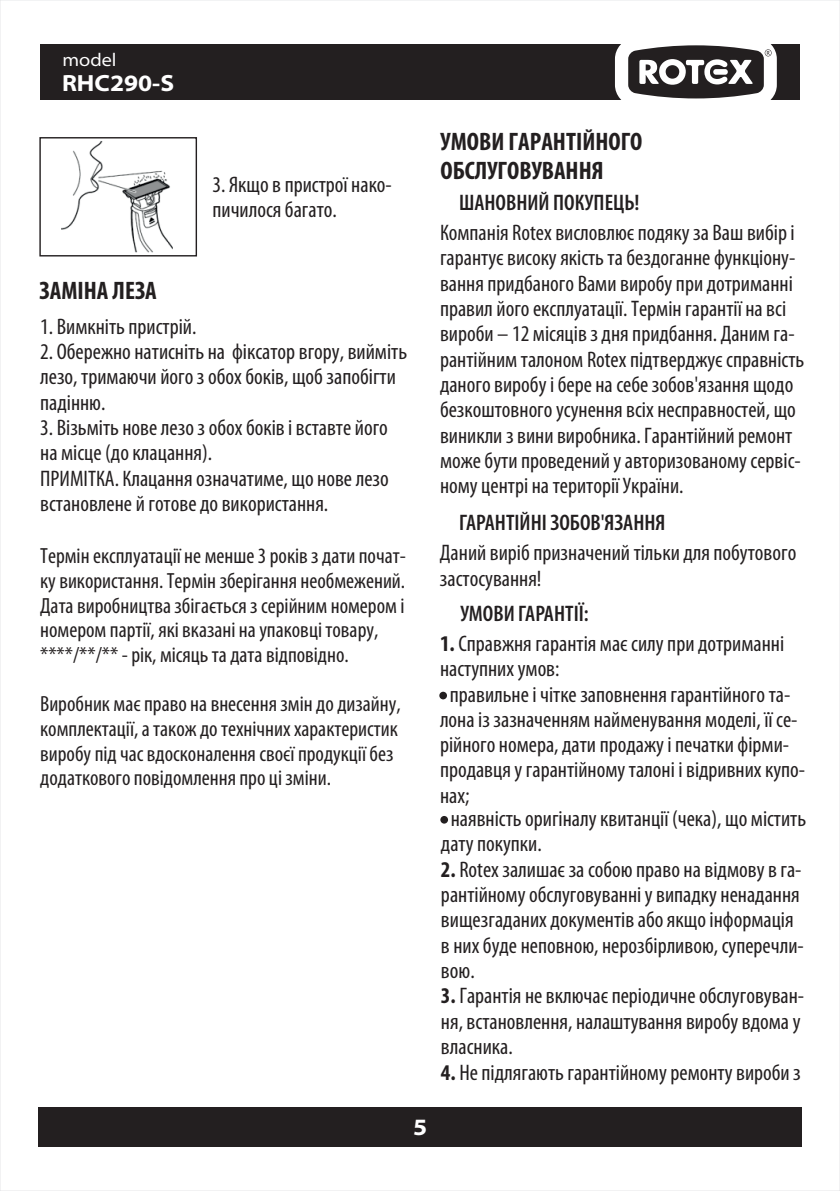
<style>
.page{position:relative;width:840px;height:1191px;background:#fff}
.page>*{position:absolute;margin:0;border:0;box-sizing:border-box;transform-origin:0 0}
.t1{font:700 condensed 25.4px/28.8px "Myriad Pro";color:#231f20}
.t2{font:700 semi-expanded 23.6px "Myriad Pro";color:#fff}
.t3{font:condensed 22.6px/25.2px "Myriad Pro";color:#231f20}
.t4{font:600 condensed 22.6px "Myriad Pro";color:#231f20}
.t5{font:condensed 22px/24.6px "Myriad Pro";color:#231f20}
.t6{font:semi-expanded 18.4px "Myriad Pro";color:#fff}
.s1{font-weight:700}
</style>
<div class="page">
<div style="left:40px;top:44px;width:759px;height:56px;background:#231f20"></div>
<svg style="left:615px;top:44px;width:161px;height:56px"></svg>
<div style="left:38px;top:1107px;width:763px;height:40px;background:#231f20"></div>
<div style="left:439px;top:691px;width:8px;height:8px;background:#231f20;border-radius:50%"></div>
<div style="left:440px;top:816px;width:8px;height:7px;background:#231f20;border-radius:50%"></div>
<img style="left:61px;top:141px;width:112px;height:112px">
<div style="left:39px;top:137px;width:158px;height:119px;border:1px solid #231f20"></div>
<p class="t6" style="left:62px;top:52px;width:55px">model</p>
<p class="t2" style="left:62px;top:73px;width:114px">RHC290-S</p>
<p class="t3" style="left:212px;top:173px;width:181px">3. Якщо в пристрої нако&shy;пичилося багато.</p>
<p class="t1" style="left:40px;top:278px;width:119px">ЗАМІНА ЛЕЗА</p>
<p class="t3" style="left:40px;top:315px;width:158px">1. Вимкніть пристрій.</p>
<p class="t3" style="left:40px;top:341px;width:368px">2. Обережно натисніть на фіксатор вгору, вийміть лезо, тримаючи його з обох боків, щоб запобігти падінню.</p>
<p class="t3" style="left:40px;top:417px;width:350px">3. Візьміть нове лезо з обох боків і вставте його на місце (до клацання).<br>ПРИМІТКА. Клацання означатиме, що нове лезо встановлене й готове до використання.</p>
<p class="t5" style="left:40px;top:545px;width:367px">Термін експлуатації не менше 3 років з дати почат&shy;ку використання. Термін зберігання необмежений.<br>Дата виробництва збігається з серійним номером і номером партії, які вказані на упаковці товару, ****/**/** - рік, місяць та дата відповідно.</p>
<p class="t5" style="left:40px;top:693px;width:362px">Виробник має право на внесення змін до дизайну, комплектації, а також до технічних характеристик виробу під час вдосконалення своєї продукції без додаткового повідомлення про ці зміни.</p>
<p class="t2" style="left:413px;top:1117px;width:16px">5</p>
<p class="t1" style="left:440px;top:130px;width:203px">УМОВИ ГАРАНТІЙНОГО<br>ОБСЛУГОВУВАННЯ</p>
<p class="t4" style="left:459px;top:193px;width:182px">ШАНОВНИЙ ПОКУПЕЦЬ!</p>
<p class="t3" style="left:440px;top:222px;width:365px">Компанія Rotex висловлює подяку за Ваш вибір і гарантує високу якість та бездоганне функціону&shy;вання придбаного Вами виробу при дотриманні правил його експлуатації. Термін гарантії на всі вироби – 12 мiсяцiв з дня придбання. Даним га&shy;рантійним талоном Rotex підтверджує справність даного виробу і бере на себе зобов'язання щодо безкоштовного усунення всіх несправностей, що виникли з вини виробника. Гарантійний ремонт може бути проведений у авторизованому сервіс&shy;ному центрі на території України.</p>
<p class="t4" style="left:459px;top:513px;width:208px">ГАРАНТІЙНІ ЗОБОВ'ЯЗАННЯ</p>
<p class="t3" style="left:439px;top:542px;width:358px">Даний виріб призначений тільки для побутового застосування!</p>
<p class="t4" style="left:460px;top:603px;width:130px">УМОВИ ГАРАНТІЇ:</p>
<p class="t3" style="left:440px;top:632px;width:345px"><span class="s1">1.</span> Справжня гарантія має силу при дотриманні наступних умов:</p>
<p class="t3" style="left:440px;top:683px;width:366px">- правильне і чітке заповнення гарантійного та&shy;лона із зазначенням найменування моделі, її се&shy;рійного номера, дати продажу і печатки фірми&shy;продавця у гарантійному талоні і відривних купо&shy;нах;</p>
<p class="t3" style="left:441px;top:807px;width:366px">- наявність оригіналу квитанції (чека), що містить дату покупки.</p>
<p class="t3" style="left:441px;top:858px;width:364px"><span class="s1">2.</span> Rotex залишає за собою право на відмову в га&shy;рантійному обслуговуванні у випадку ненадання вищезгаданих документів або якщо інформація в них буде неповною, нерозбірливою, суперечли&shy;вою.</p>
<p class="t3" style="left:441px;top:985px;width:364px"><span class="s1">3.</span> Гарантія не включає періодичне обслуговуван&shy;ня, встановлення, налаштування виробу вдома у власника.</p>
<p class="t3" style="left:441px;top:1061px;width:361px"><span class="s1">4.</span> Не підлягають гарантійному ремонту вироби з</p>
</div>
